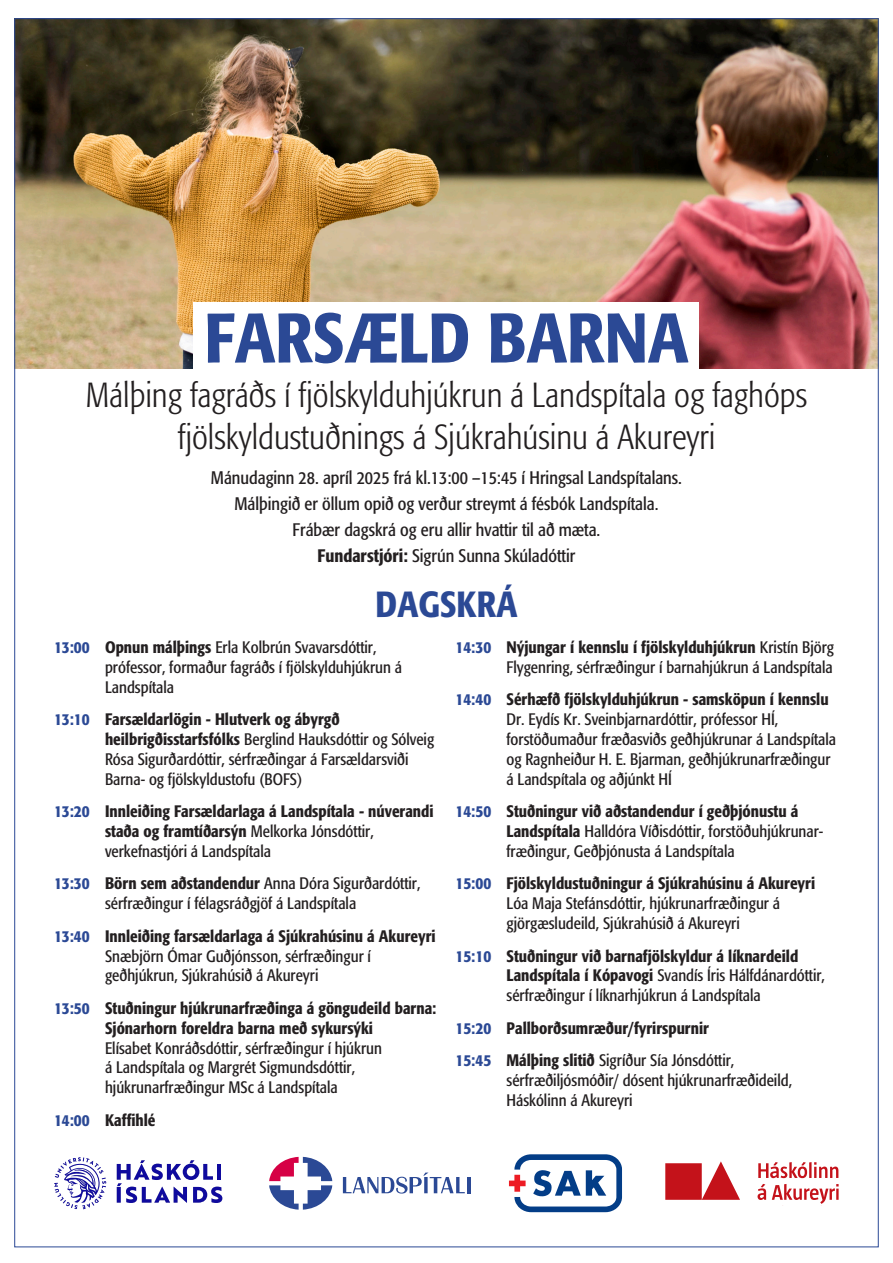
<style>
.page{position:relative;width:893px;height:1263px;background:#fff}
.page>*{position:absolute;margin:0;border:0;box-sizing:border-box;transform-origin:0 0}
.Aðalfyrirsögn{font:500 condensed 69.3px "Formata";color:#2b4995}
.Minni_fyrirsögn{font:500 condensed 36px "Formata";color:#2b4995}
.Undirfyrirsögn{font:300 condensed 34.5px/42px "Formata";color:#231f20;text-align:center}
.Texti{font:condensed 18px "Formata";color:#231f20}
.Málþing_-_Erindi{font:condensed 16.5px/19.8px "Formata";color:#231f20}
.Málþing_-_Erindi-2{font:500 condensed 16.5px/19.8px "Formata";color:#231f20}
.s1{font-weight:500}
.s2{font-weight:500;color:#2b4995}
.s3{color:#2b4995}
.s4{font-weight:400}
</style>
<div class="page">
<img style="left:16px;top:20px;width:861px;height:349px">
<svg style="left:269px;top:1157px;width:63px;height:53px"></svg>
<svg style="left:343px;top:1172px;width:122px;height:21px"></svg>
<hr style="left:467px;top:1177px;width:3px;height:16px;background:#2b4995">
<div style="left:194px;top:302px;width:505px;height:78px;background:#fff"></div>
<svg style="left:509px;top:1154px;width:113px;height:58px"></svg>
<svg style="left:117px;top:1160px;width:105px;height:43px"></svg>
<svg style="left:54px;top:1157px;width:52px;height:52px"></svg>
<svg style="left:665px;top:1161px;width:174px;height:43px"></svg>
<p class="Aðalfyrirsögn" style="left:205px;top:296px;width:485px">FARSÆLD BARNA</p>
<p class="Undirfyrirsögn" style="left:86px;top:374px;width:723px">Málþing fagráðs í fjölskylduhjúkrun á Landspítala og faghóps fjölskyldustuðnings á Sjúkrahúsinu á Akureyri</p>
<p class="Texti" style="left:211px;top:467px;width:473px">Mánudaginn 28. apríl 2025 frá kl.13:00 –15:45 í Hringsal Landspítalans.</p>
<p class="Texti" style="left:234px;top:493px;width:425px">Málþingið er öllum opið og verður streymt á fésbók Landspítala.</p>
<p class="Texti" style="left:293px;top:519px;width:309px">Frábær dagskrá og eru allir hvattir til að mæta.</p>
<p class="Texti" style="left:318px;top:545px;width:259px"><span class="s1">Fundarstjóri:</span> Sigrún Sunna Skúladóttir</p>
<p class="Minni_fyrirsögn" style="left:376px;top:582px;width:143px">DAGSKRÁ</p>
<p class="Málþing_-_Erindi" style="left:105px;top:637px;width:298px;text-indent:-51px"><span class="s2">13:00</span> <span class="s1">Opnun málþings</span> Erla Kolbrún Svavarsdóttir, prófessor, formaður fagráðs í fjölskylduhjúkrun á<br>Landspítala</p>
<p class="Málþing_-_Erindi" style="left:105px;top:710px;width:331px;text-indent:-51px"><span class="s2">13:10</span> <span class="s1">Farsældarlögin - Hlutverk og ábyrgð heilbrigðisstarfsfólks</span> Berglind Hauksdóttir og Sólveig Rósa Sigurðardóttir, sérfræðingar á Farsældarsviði Barna- og fjölskyldustofu (BOFS)</p>
<p class="Málþing_-_Erindi-2" style="left:105px;top:801px;width:330px;text-indent:-51px"><span class="s3">13:20</span> Innleiðing Farsældarlaga á Landspítala - núverandi staða og framtíðarsýn <span class="s4">Melkorka Jónsdóttir, verkefnastjóri á Landspítala</span></p>
<p class="Málþing_-_Erindi" style="left:105px;top:874px;width:317px;text-indent:-51px"><span class="s2">13:30</span> <span class="s1">Börn sem aðstandendur</span> Anna Dóra Sigurðardóttir, sérfræðingur í félagsráðgjöf á Landspítala</p>
<p class="Málþing_-_Erindi" style="left:105px;top:926px;width:332px;text-indent:-51px"><span class="s2">13:40</span> <span class="s1">Innleiðing farsældarlaga á Sjúkrahúsinu á Akureyri<br></span>Snæbjörn Ómar Guðjónsson, sérfræðingur í geðhjúkrun, Sjúkrahúsið á Akureyri</p>
<p class="Málþing_-_Erindi" style="left:105px;top:998px;width:333px;text-indent:-51px"><span class="s2">13:50</span> <span class="s1">Stuðningur hjúkrunarfræðinga á göngudeild barna:<br>Sjónarhorn foreldra barna með sykursýki<br></span>Elísabet Konráðsdóttir, sérfræðingur í hjúkrun<br>á Landspítala og Margrét Sigmundsdóttir, hjúkrunarfræðingur MSc á Landspítala</p>
<p class="Málþing_-_Erindi-2" style="left:54px;top:1110px;width:103px"><span class="s3">14:00</span> Kaffihlé</p>
<p class="Málþing_-_Erindi" style="left:455px;top:637px;width:380px;text-align:right"><span class="s2">14:30</span> <span class="s1">Nýjungar í kennslu í fjölskylduhjúkrun</span> Kristín Björg<br>Flygenring, sérfræðingur í barnahjúkrun á Landspítala</p>
<p class="Málþing_-_Erindi" style="left:506px;top:690px;width:331px;text-indent:-51px"><span class="s2">14:40</span> <span class="s1">Sérhæfð fjölskylduhjúkrun - samsköpun í kennslu </span>Dr. Eydís Kr. Sveinbjarnardóttir, prófessor HÍ, forstöðumaður fræðasviðs geðhjúkrunar á Landspítala og Ragnheiður H. E. Bjarman, geðhjúkrunarfræðingur á Landspítala og aðjúnkt HÍ</p>
<p class="Málþing_-_Erindi" style="left:506px;top:802px;width:318px;text-indent:-51px"><span class="s2">14:50</span> <span class="s1">Stuðningur við aðstandendur í geðþjónustu á<br>Landspítala</span> Halldóra Víðisdóttir, forstöðuhjúkrunar&shy;fræðingur, Geðþjónusta á Landspítala</p>
<p class="Málþing_-_Erindi" style="left:506px;top:874px;width:310px;text-indent:-51px"><span class="s2">15:00</span> <span class="s1">Fjölskyldustuðningur á Sjúkrahúsinu á Akureyri<br></span>Lóa Maja Stefánsdóttir, hjúkrunarfræðingur á gjörgæsludeild, Sjúkrahúsið á Akureyri</p>
<p class="Málþing_-_Erindi" style="left:506px;top:946px;width:320px;text-indent:-51px"><span class="s2">15:10</span> <span class="s1">Stuðningur við barnafjölskyldur á líknardeild<br>Landspítala í Kópavogi</span> Svandís Íris Hálfdánardóttir, sérfræðingur í líknarhjúkrun á Landspítala</p>
<p class="Málþing_-_Erindi-2" style="left:455px;top:1018px;width:255px"><span class="s3">15:20</span> Pallborðsumræður/fyrirspurnir</p>
<p class="Málþing_-_Erindi" style="left:506px;top:1051px;width:287px;text-indent:-51px"><span class="s2">15:45</span> <span class="s1">Málþing slitið</span> Sigríður Sía Jónsdóttir, sérfræðiljósmóðir/ dósent hjúkrunarfræðideild,<br>Háskólinn á Akureyri</p>
</div>
